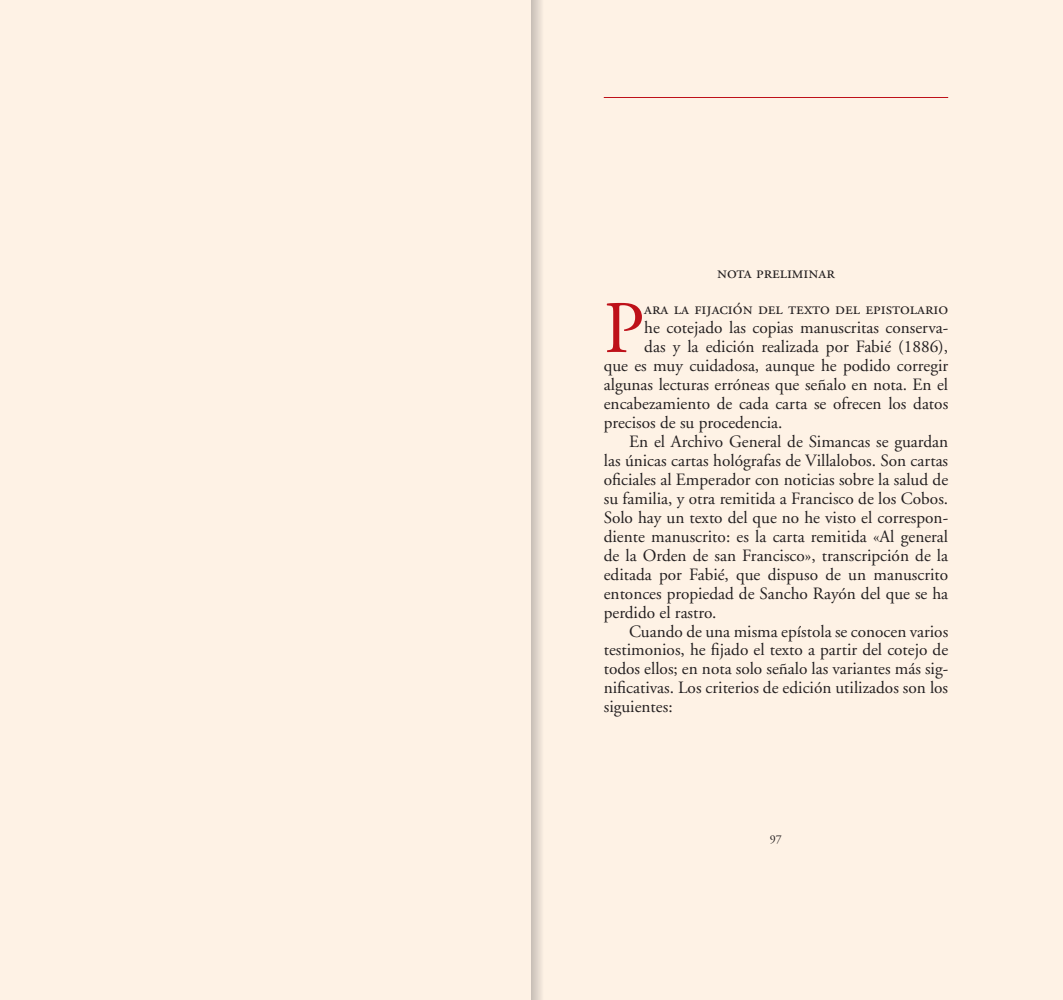
<style>
.page{position:relative;width:1063px;height:1000px;background:#fff}
.page>*{position:absolute;margin:0;border:0;box-sizing:border-box;transform-origin:0 0}
._1er-parrafo{font:73.8px "Adobe Garamond";color:#be1119}
.Body{font:17.25px/18.9px "Adobe Garamond";color:#231f20;text-align:justify}
._1er-parrafo-2{font:17.25px "Adobe Garamond";color:#231f20}
.Body_pos{font:17.25px/18.9px "Adobe Garamond";color:#231f20;text-align:justify}
._1er-parrafo-3{font:17.25px "Adobe Garamond Regular SC";color:#231f20}
._1{font:17.25px "Adobe Garamond Regular SC";color:#231f20}
.t1{font:12px "Adobe Garamond";color:#231f20}
</style>
<div class="page">
<div style="left:0;top:0;width:1063px;height:999px;background:#fef2e5"></div>
<div style="left:531px;top:0;width:30px;height:999px;background:linear-gradient(to right,#dbd1c7,#fffcee)"></div>
<hr style="left:604px;top:97px;width:344px;height:1px;background:#be1119">
<p class="_1" style="left:717px;top:264px;width:119px">nota preliminar</p>
<p class="_1er-parrafo" style="left:604px;top:289px;width:42px">P</p>
<p class="_1er-parrafo-3" style="left:644px;top:299px;width:305px">ara la fijación del texto del epistolario</p>
<p class="_1er-parrafo-2" style="left:644px;top:318px;width:305px">he cotejado las copias manuscritas conserva-</p>
<p class="_1er-parrafo-2" style="left:644px;top:337px;width:305px">das y la edición realizada por Fabié (1886),</p>
<p class="_1er-parrafo-2" style="left:604px;top:356px;width:346px">que es muy cuidadosa, aunque he podido corregir</p>
<p class="_1er-parrafo-2" style="left:604px;top:375px;width:346px">algunas lecturas erróneas que señalo en nota. En el</p>
<p class="_1er-parrafo-2" style="left:604px;top:394px;width:346px">encabezamiento de cada carta se ofrecen los datos</p>
<p class="_1er-parrafo-2" style="left:604px;top:413px;width:180px">precisos de su procedencia.</p>
<p class="Body" style="left:604px;top:432px;width:346px;text-indent:26px">En el Archivo General de Simancas se guardan las únicas cartas hológrafas de Villalobos. Son cartas oficiales al Emperador con noticias sobre la salud de su familia, y otra remitida a Francisco de los Cobos.<br>Solo hay un texto del que no he visto el correspon&shy;diente manuscrito: es la carta remitida «Al general de la Orden de san Francisco», transcripción de la editada por Fabié, que dispuso de un manuscrito entonces propiedad de Sancho Rayón del que se ha perdido el rastro.</p>
<p class="Body_pos" style="left:604px;top:622px;width:346px;text-indent:26px">Cuando de una misma epístola se conocen varios testimonios, he fijado el texto a partir del cotejo de todos ellos; en nota solo señalo las variantes más sig&shy;nificativas. Los criterios de edición utilizados son los siguientes:</p>
<p class="t1" style="left:770px;top:832px;width:13px">97</p>
</div>
